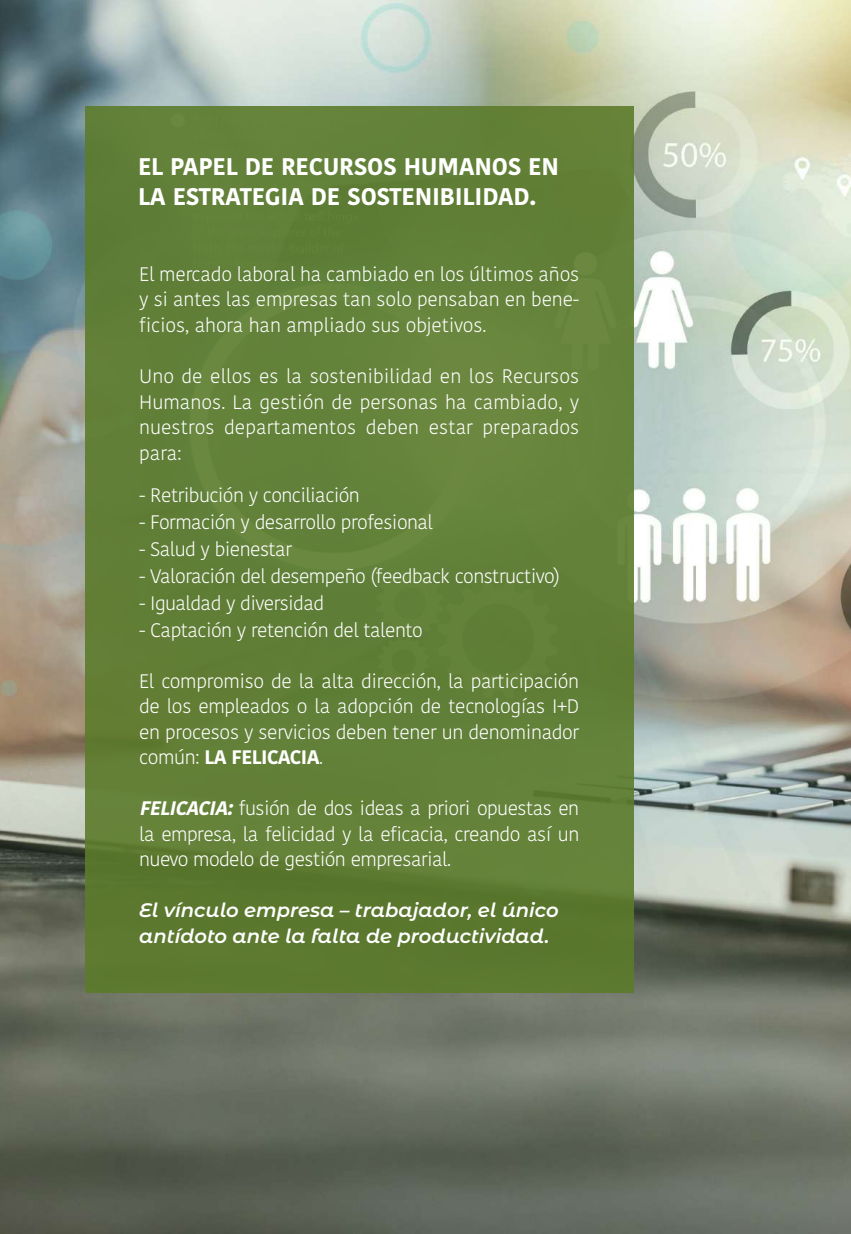
<style>
.page{position:relative;width:851px;height:1234px;background:#fff}
.page>*{position:absolute;margin:0;border:0;box-sizing:border-box;transform-origin:0 0}
.t1{font:700 24px/30px "Kohinoor Telugu";letter-spacing:-.01em;color:#fff}
.t2{font:300 19.5px/25.5px "Kohinoor Telugu";letter-spacing:-.03em;color:#fff;text-align:justify}
.t3{font:italic 600 19.5px/25.5px "Montserrat Alternates";color:#fff}
.s1{font-weight:700}
.s2{font-weight:700;font-style:italic}
</style>
<div class="page">
<img style="left:0;top:0;width:850px;height:1233px">
<div style="left:85px;top:106px;width:548px;height:886px;background:#628038"></div>
<p class="t1" style="left:138px;top:151px;width:422px">EL PAPEL DE RECURSOS HUMANOS EN<br>LA ESTRATEGIA DE SOSTENIBILIDAD.</p>
<p class="t2" style="left:139px;top:261px;width:441px">El mercado laboral ha cambiado en los últimos años y si antes las empresas tan solo pensaban en bene&shy;ficios, ahora han ampliado sus objetivos.</p>
<p class="t2" style="left:139px;top:363px;width:441px">Uno de ellos es la sostenibilidad en los Recursos Humanos. La gestión de personas ha cambiado, y nuestros departamentos deben estar preparados para:</p>
<p class="t2" style="left:139px;top:482px;width:222px">- Retribución y conciliación</p>
<p class="t2" style="left:139px;top:509px;width:295px">- Formación y desarrollo profesional</p>
<p class="t2" style="left:139px;top:536px;width:154px">- Salud y bienestar</p>
<p class="t2" style="left:139px;top:563px;width:422px">- Valoración del desempeño (feedback constructivo)</p>
<p class="t2" style="left:139px;top:590px;width:186px">- Igualdad y diversidad</p>
<p class="t2" style="left:139px;top:617px;width:285px">- Captación y retención del talento</p>
<p class="t2" style="left:139px;top:668px;width:441px">El compromiso de la alta dirección, la participación de los empleados o la adopción de tecnologías I+D en procesos y servicios deben tener un denominador común: <span class="s1">LA FELICACIA</span>.</p>
<p class="t2" style="left:139px;top:795px;width:441px"><span class="s2">FELICACIA:</span>fusión de dos ideas a priori opuestas en la empresa, la felicidad y la eficacia, creando así un nuevo modelo de gestión empresarial.</p>
<p class="t3" style="left:139px;top:896px;width:421px">El vínculo empresa – trabajador, el único antídoto ante la falta de productividad.</p>
</div>
